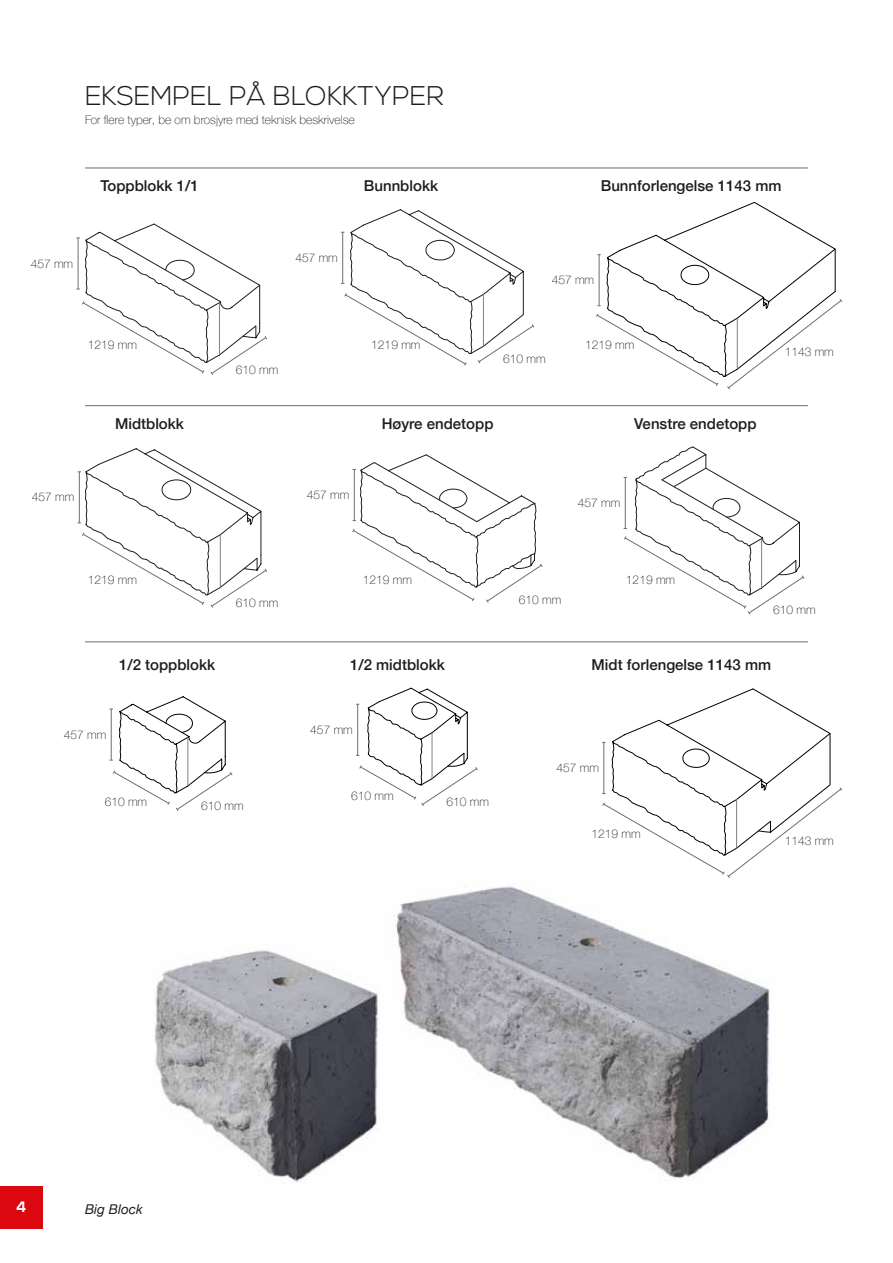
<style>
.page{position:relative;width:893px;height:1263px;background:#fff}
.page>*{position:absolute;margin:0;border:0;box-sizing:border-box;transform-origin:0 0}
.t1{font:300 27px "Nexa";color:#1d1d1b}
.t2{font:500 15px "Helvetica Neue";color:#1d1d1b}
.t3{font:700 15px "Nexa";color:#fff}
.t4{font:italic 13.5px "Helvetica Neue";color:#1d1d1b}
.t5{font:100 12px "Helvetica Neue";color:#1d1d1b}
</style>
<div class="page">
<div style="left:0;top:1186px;width:43px;height:43px;background:#db0812"></div>
<img style="left:394px;top:886px;width:377px;height:293px">
<img style="left:154px;top:950px;width:224px;height:232px">
<svg style="left:602px;top:688px;width:241px;height:190px"></svg>
<svg style="left:356px;top:687px;width:122px;height:119px"></svg>
<svg style="left:110px;top:696px;width:123px;height:115px"></svg>
<svg style="left:78px;top:448px;width:189px;height:160px"></svg>
<svg style="left:623px;top:446px;width:182px;height:169px"></svg>
<svg style="left:596px;top:201px;width:247px;height:189px"></svg>
<svg style="left:341px;top:209px;width:194px;height:157px"></svg>
<svg style="left:76px;top:223px;width:191px;height:152px"></svg>
<hr style="left:85px;top:168px;width:723px;height:1px;background:#706f6f">
<hr style="left:85px;top:405px;width:723px;height:1px;background:#706f6f">
<hr style="left:85px;top:641px;width:723px;height:1px;background:#706f6f">
<svg style="left:352px;top:454px;width:191px;height:149px"></svg>
<h1 class="t1" style="left:85px;top:81px;width:360px">EKSEMPEL PÅ BLOKKTYPER</h1>
<p class="t5" style="left:85px;top:111px;width:271px">For flere typer, be om brosjyre med teknisk beskrivelse</p>
<p class="t2" style="left:100px;top:174px;width:100px">Toppblokk 1/1</p>
<p class="t2" style="left:364px;top:174px;width:76px">Bunnblokk</p>
<p class="t2" style="left:601px;top:174px;width:182px">Bunnforlengelse 1143 mm</p>
<p class="t5" style="left:31px;top:254px;width:44px">457 mm</p>
<p class="t5" style="left:88px;top:336px;width:51px">1219 mm</p>
<p class="t2" style="left:115px;top:412px;width:70px">Midtblokk</p>
<p class="t5" style="left:295px;top:249px;width:44px">457 mm</p>
<p class="t5" style="left:236px;top:361px;width:44px">610 mm</p>
<p class="t5" style="left:32px;top:488px;width:44px">457 mm</p>
<p class="t5" style="left:307px;top:486px;width:44px">457 mm</p>
<p class="t5" style="left:552px;top:271px;width:44px">457 mm</p>
<p class="t5" style="left:371px;top:336px;width:51px">1219 mm</p>
<p class="t5" style="left:503px;top:349px;width:44px">610 mm</p>
<p class="t2" style="left:382px;top:412px;width:113px">Høyre endetopp</p>
<p class="t5" style="left:585px;top:336px;width:51px">1219 mm</p>
<p class="t2" style="left:634px;top:412px;width:124px">Venstre endetopp</p>
<p class="t5" style="left:578px;top:494px;width:44px">457 mm</p>
<p class="t5" style="left:785px;top:343px;width:51px">1143 mm</p>
<p class="t5" style="left:88px;top:571px;width:51px">1219 mm</p>
<p class="t5" style="left:363px;top:571px;width:51px">1219 mm</p>
<p class="t5" style="left:626px;top:571px;width:51px">1219 mm</p>
<p class="t2" style="left:119px;top:652px;width:98px">1/2 toppblokk</p>
<p class="t5" style="left:236px;top:594px;width:44px">610 mm</p>
<p class="t5" style="left:519px;top:590px;width:44px">610 mm</p>
<p class="t2" style="left:350px;top:652px;width:96px">1/2 midtblokk</p>
<p class="t5" style="left:773px;top:601px;width:44px">610 mm</p>
<p class="t2" style="left:592px;top:652px;width:181px">Midt forlengelse 1143 mm</p>
<p class="t5" style="left:64px;top:725px;width:44px">457 mm</p>
<p class="t5" style="left:310px;top:720px;width:44px">457 mm</p>
<p class="t5" style="left:556px;top:759px;width:44px">457 mm</p>
<p class="t5" style="left:105px;top:792px;width:44px">610 mm</p>
<p class="t5" style="left:201px;top:797px;width:44px">610 mm</p>
<p class="t5" style="left:351px;top:787px;width:44px">610 mm</p>
<p class="t5" style="left:447px;top:792px;width:44px">610 mm</p>
<p class="t5" style="left:592px;top:824px;width:51px">1219 mm</p>
<p class="t3" style="left:16px;top:1198px;width:12px">4</p>
<p class="t4" style="left:85px;top:1200px;width:59px">Big Block</p>
<p class="t5" style="left:785px;top:831px;width:51px">1143 mm</p>
</div>
